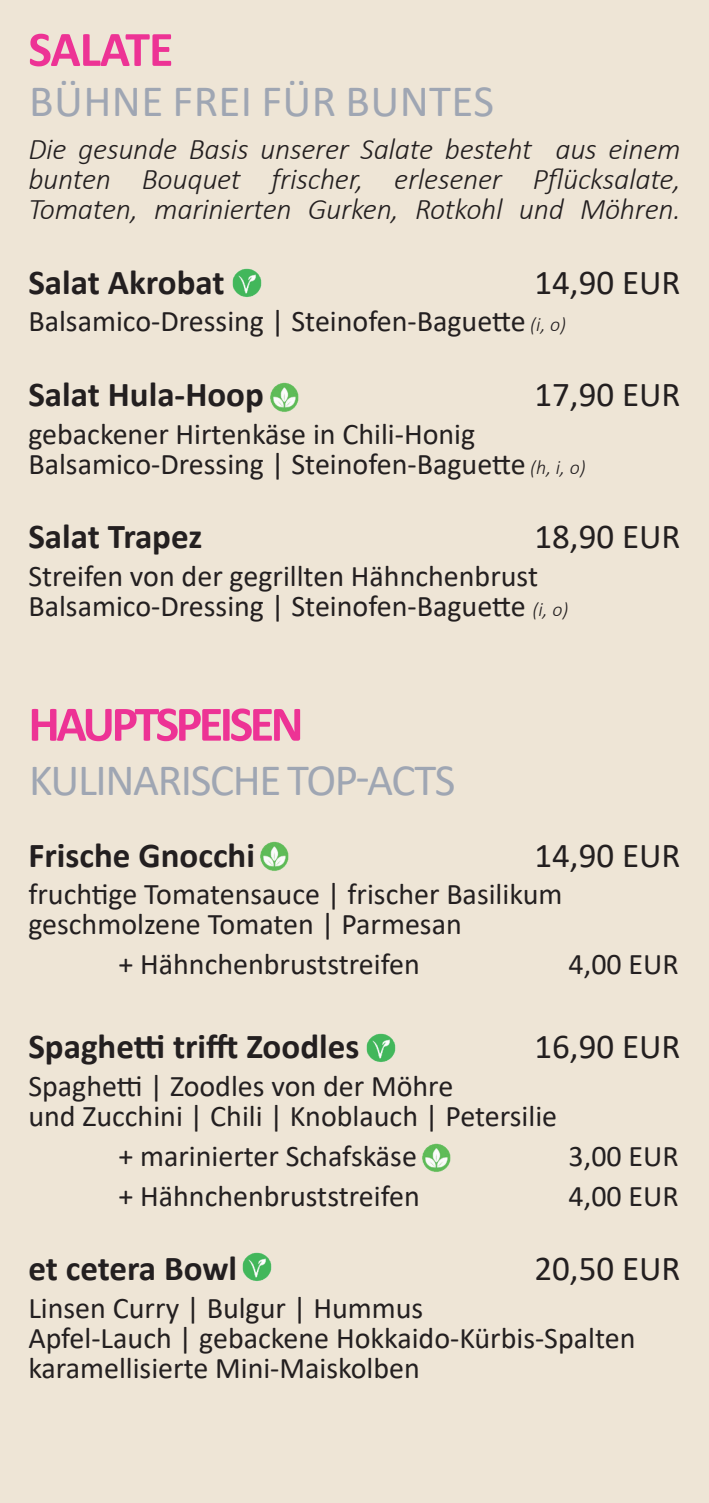
<style>
.page{position:relative;width:709px;height:1503px;background:#fff}
.page>*{position:absolute;margin:0;border:0;box-sizing:border-box;transform-origin:0 0}
.t1{font:700 50px "Calibri";letter-spacing:-.07em;color:#ed3395}
.t2{font:45px "Calibri";letter-spacing:-.03em;color:#9fa6b3}
.t3{font:45px "Calibri";letter-spacing:.01em;color:#9fa6b3}
.t4{font:700 35px "Calibri";color:#231f20}
.t5{font:35px "Calibri";color:#231f20}
.t6{font:30px/30px "Calibri";color:#231f20}
.t7{font:italic 300 30px/30px "Calibri";letter-spacing:-.01em;color:#231f20;text-align:justify}
.s1{font-weight:300;font-style:italic;font-size:20px}
</style>
<div class="page">
<div style="left:0;top:0;width:709px;height:1502px;background:#eee5d6"></div>
<img style="left:232px;top:268px;width:30px;height:29px">
<img style="left:270px;top:382px;width:29px;height:30px">
<img style="left:260px;top:841px;width:29px;height:30px">
<img style="left:366px;top:1033px;width:30px;height:29px">
<img style="left:242px;top:1252px;width:30px;height:29px">
<img style="left:422px;top:1143px;width:29px;height:29px">
<h1 class="t1" style="left:28px;top:14px;width:147px">SALATE</h1>
<h2 class="t3" style="left:29px;top:70px;width:466px">BÜHNE FREI FÜR BUNTES</h2>
<p class="t7" style="left:28px;top:134px;width:654px">Die gesunde Basis unserer Salate besteht aus einem bunten Bouquet frischer, erlesener Pflücksalate, Tomaten, marinierten Gurken, Rotkohl und Möhren.</p>
<p class="t4" style="left:28px;top:257px;width:198px">Salat Akrobat</p>
<p class="t5" style="left:534px;top:258px;width:148px">14,90 EUR</p>
<p class="t6" style="left:28px;top:306px;width:539px">Balsamico-Dressing | Steinofen-Baguette <span class="s1">(i, o)</span></p>
<p class="t4" style="left:28px;top:369px;width:237px">Salat Hula-Hoop</p>
<p class="t5" style="left:534px;top:370px;width:148px">17,90 EUR</p>
<p class="t6" style="left:28px;top:418px;width:559px">gebackener Hirtenkäse in Chili-Honig<br>Balsamico-Dressing | Steinofen-Baguette <span class="s1">(h, i, o)</span></p>
<p class="t4" style="left:28px;top:511px;width:175px">Salat Trapez</p>
<p class="t5" style="left:534px;top:512px;width:148px">18,90 EUR</p>
<p class="t6" style="left:28px;top:560px;width:541px">Streifen von der gegrillten Hähnchenbrust<br>Balsamico-Dressing | Steinofen-Baguette <span class="s1">(i, o)</span></p>
<h1 class="t1" style="left:28px;top:688px;width:277px">HAUPTSPEISEN</h1>
<h2 class="t2" style="left:29px;top:748px;width:427px">KULINARISCHE TOP-ACTS</h2>
<p class="t4" style="left:28px;top:830px;width:228px">Frische Gnocchi</p>
<p class="t5" style="left:534px;top:830px;width:148px">14,90 EUR</p>
<p class="t6" style="left:28px;top:878px;width:535px">fruchtige Tomatensauce | frischer Basilikum geschmolzene Tomaten | Parmesan</p>
<p class="t6" style="left:118px;top:948px;width:303px">+ Hähnchenbruststreifen</p>
<p class="t6" style="left:568px;top:948px;width:112px">4,00 EUR</p>
<p class="t4" style="left:28px;top:1021px;width:332px">Spaghetti trifft Zoodles</p>
<p class="t5" style="left:534px;top:1022px;width:148px">16,90 EUR</p>
<p class="t6" style="left:28px;top:1070px;width:530px">Spaghetti | Zoodles von der Möhre<br>und Zucchini | Chili | Knoblauch | Petersilie</p>
<p class="t6" style="left:118px;top:1140px;width:300px">+ marinierter Schafskäse</p>
<p class="t6" style="left:568px;top:1140px;width:112px">3,00 EUR</p>
<p class="t6" style="left:118px;top:1180px;width:303px">+ Hähnchenbruststreifen</p>
<p class="t6" style="left:568px;top:1180px;width:112px">4,00 EUR</p>
<p class="t4" style="left:28px;top:1243px;width:210px">et cetera Bowl</p>
<p class="t5" style="left:534px;top:1244px;width:148px">20,50 EUR</p>
<p class="t6" style="left:28px;top:1292px;width:608px">Linsen Curry | Bulgur | Hummus<br>Apfel-Lauch | gebackene Hokkaido-Kürbis-Spalten karamellisierte Mini-Maiskolben</p>
</div>
